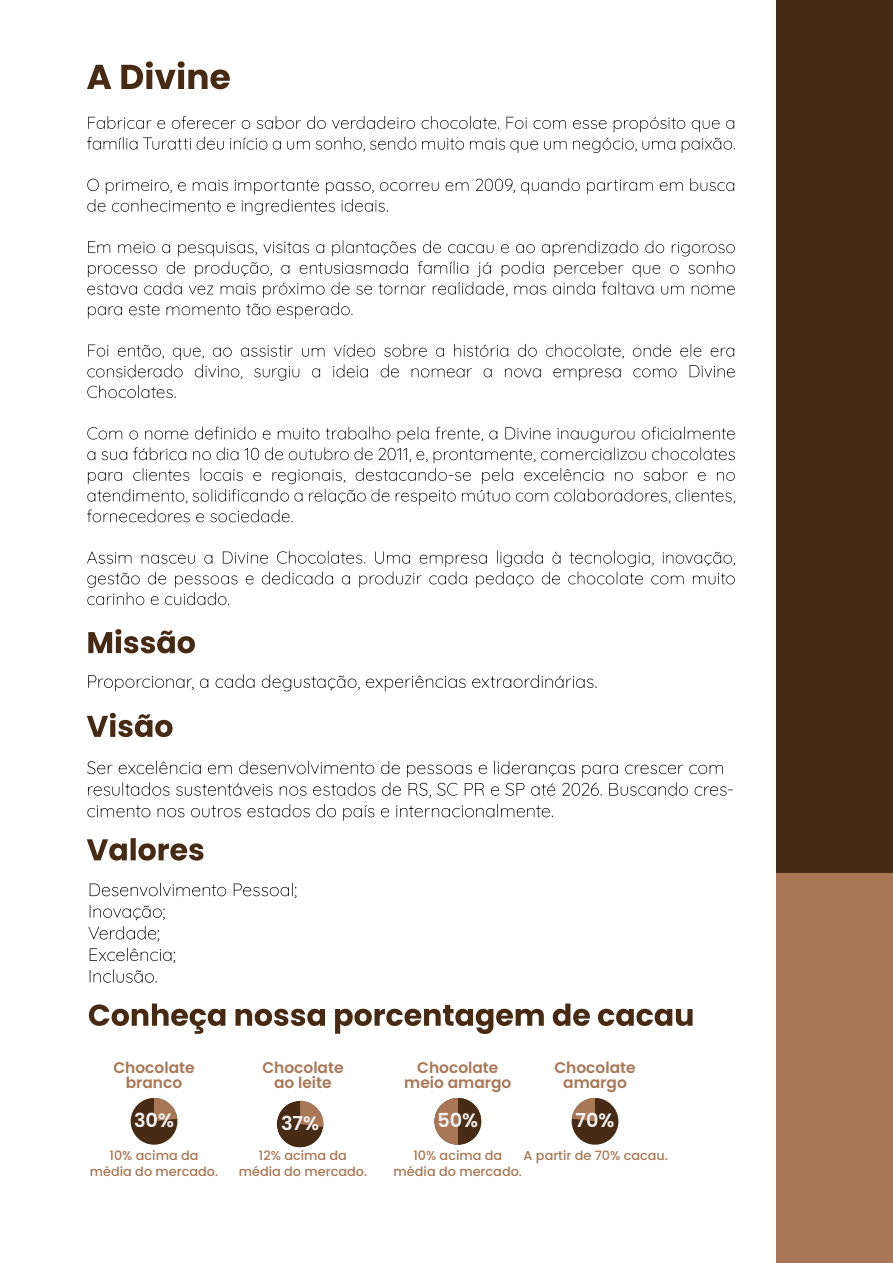
<style>
.page{position:relative;width:893px;height:1263px;background:#fff}
.page>*{position:absolute;margin:0;border:0;box-sizing:border-box;transform-origin:0 0}
.t1{font:600 19.35px "Poppins";color:#f5f4f4}
.t2{font:600 15.45px/15.5px "Poppins";color:#a97755;text-align:center}
.t3{font:500 12.9px/15.5px "Poppins";color:#a97755;text-align:center}
</style>
<div class="page">
<div style="left:777px;top:785px;width:116px;height:478px;background:#a97755"></div>
<div style="left:777px;top:0;width:116px;height:873px;background:#472a13"></div>
<svg style="left:87px;top:551px;width:648px;height:54px"></svg>
<svg style="left:87px;top:427px;width:648px;height:95px"></svg>
<svg style="left:87px;top:344px;width:648px;height:54px"></svg>
<svg style="left:87px;top:240px;width:648px;height:79px"></svg>
<svg style="left:87px;top:178px;width:647px;height:37px"></svg>
<svg style="left:87px;top:116px;width:648px;height:37px"></svg>
<svg style="left:88px;top:674px;width:508px;height:17px"></svg>
<svg style="left:87px;top:804px;width:466px;height:17px"></svg>
<svg style="left:87px;top:761px;width:646px;height:37px"></svg>
<svg style="left:90px;top:969px;width:67px;height:14px"></svg>
<svg style="left:90px;top:947px;width:85px;height:16px"></svg>
<svg style="left:89px;top:926px;width:70px;height:15px"></svg>
<svg style="left:90px;top:905px;width:75px;height:15px"></svg>
<svg style="left:90px;top:883px;width:206px;height:15px"></svg>
<svg style="left:88px;top:629px;width:107px;height:24px"></svg>
<svg style="left:87px;top:61px;width:143px;height:28px"></svg>
<svg style="left:87px;top:713px;width:86px;height:24px"></svg>
<svg style="left:87px;top:838px;width:116px;height:23px"></svg>
<svg style="left:89px;top:1003px;width:604px;height:31px"></svg>
<div style="left:131px;top:1098px;width:46px;height:47px;background:#482b14;border-radius:23px"></div>
<svg style="left:154px;top:1098px;width:23px;height:23px"></svg>
<svg style="left:458px;top:1098px;width:23px;height:47px"></svg>
<svg style="left:434px;top:1098px;width:24px;height:47px"></svg>
<div style="left:277px;top:1101px;width:46px;height:46px;background:#482b14;border-radius:50%"></div>
<svg style="left:300px;top:1101px;width:23px;height:26px"></svg>
<div style="left:572px;top:1098px;width:46px;height:47px;background:#482b14;border-radius:23px"></div>
<svg style="left:572px;top:1098px;width:23px;height:23px"></svg>
<p class="t2" style="left:113px;top:1060px;width:83px">Chocolate branco</p>
<p class="t2" style="left:262px;top:1060px;width:83px">Chocolate ao leite</p>
<p class="t2" style="left:404px;top:1060px;width:109px">Chocolate meio amargo</p>
<p class="t2" style="left:554px;top:1060px;width:83px">Chocolate amargo</p>
<h1 class="t1" style="left:134px;top:1109px;width:41px">30%</h1>
<h1 class="t1" style="left:281px;top:1112px;width:40px">37%</h1>
<h1 class="t1" style="left:437px;top:1109px;width:42px">50%</h1>
<h1 class="t1" style="left:575px;top:1109px;width:41px">70%</h1>
<p class="t3" style="left:90px;top:1148px;width:130px">10% acima da média do mercado.</p>
<p class="t3" style="left:239px;top:1148px;width:130px">12% acima da média do mercado.</p>
<p class="t3" style="left:394px;top:1148px;width:130px">10% acima da média do mercado.</p>
<p class="t3" style="left:524px;top:1148px;width:146px">A partir de 70% cacau.</p>
</div>
